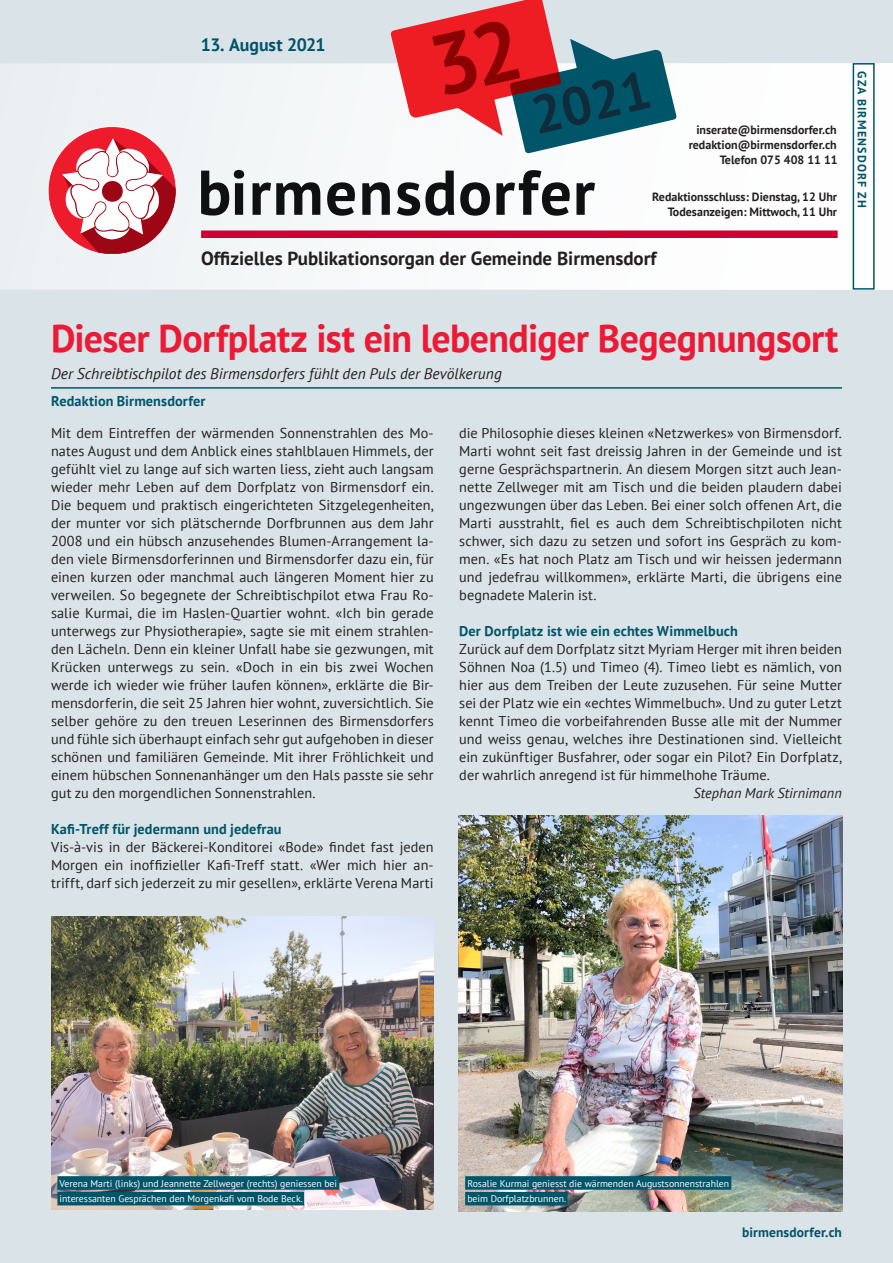
<style>
.page{position:relative;width:893px;height:1263px;background:#dae3e8}
.page>*{position:absolute;margin:0;border:0;box-sizing:border-box;transform-origin:0 0}
.t1{font:700 53.25px "PT Sans";color:#102c3a}
.t2{font:700 39px "PT Sans";letter-spacing:-.015em;color:#ed1a35}
.t3{font:700 19.05px "PT Sans";color:#231f20}
.t4{font:700 17.85px "PT Sans";letter-spacing:-.005em;color:#00546b}
.t5{font:italic 15.45px "PT Sans";letter-spacing:.005em;color:#231f20}
.t6{font:14.25px/18px "PT Sans";letter-spacing:.005em;color:#231f20;text-align:justify}
.t7{font:700 14.25px "PT Sans";letter-spacing:.01em;color:#005569}
.t8{font:italic 14.25px "PT Sans";letter-spacing:.01em;color:#231f20}
.t9{font:700 13.5px "PT Sans";letter-spacing:.01em;color:#005569}
.t10{font:700 12px/15px "PT Sans";color:#231f20;text-align:right}
.t11{font:700 12px "PT Sans";letter-spacing:.1em;color:#005569}
.t12{font:9.75px/15.8px "PT Sans";color:#fff}
</style>
<div class="page">
<div style="left:0;top:63px;width:893px;height:226px;background:linear-gradient(to right,#edf1f3,#fff)"></div>
<div style="left:201px;top:230px;width:637px;height:8px;background:#c03"></div>
<svg style="left:201px;top:170px;width:43px;height:46px;background:#76787a"></svg>
<svg style="left:253px;top:182px;width:67px;height:33px;background:#76797a"></svg>
<svg style="left:327px;top:182px;width:28px;height:34px"></svg>
<svg style="left:362px;top:182px;width:28px;height:33px"></svg>
<svg style="left:397px;top:171px;width:57px;height:45px;background:#888a8b"></svg>
<svg style="left:460px;top:182px;width:30px;height:34px"></svg>
<svg style="left:496px;top:170px;width:74px;height:46px;background:#989a9b"></svg>
<svg style="left:576px;top:183px;width:19px;height:32px"></svg>
<div style="left:49px;top:127px;width:127px;height:127px;background:#ee1b2d;border-radius:50%"></div>
<svg style="left:62px;top:136px;width:115px;height:118px"></svg>
<div style="left:853px;top:63px;width:22px;height:227px;border:2px solid #005569"></div>
<img style="left:51px;top:917px;width:383px;height:293px">
<img style="left:459px;top:816px;width:383px;height:396px">
<div style="left:57px;top:1176px;width:282px;height:14px;background:#005569"></div>
<div style="left:57px;top:1192px;width:247px;height:13px;background:#005569"></div>
<div style="left:465px;top:1176px;width:266px;height:14px;background:#005569"></div>
<div style="left:465px;top:1192px;width:103px;height:13px;background:#005569"></div>
<hr style="left:51px;top:387px;width:791px;height:2px;background:#005569">
<svg style="left:391px;top:0;width:285px;height:153px"></svg>
<p class="t4" style="left:201px;top:33px;width:126px">13. August 2021</p>
<h1 class="t1" style="left:525px;top:82px;width:122px;rotate:-13deg">2021</h1>
<p class="t10" style="left:689px;top:122px;width:150px">inserate@birmensdorfer.ch redaktion@birmensdorfer.ch<br>Telefon 075 408 11 11</p>
<p class="t10" style="left:652px;top:189px;width:186px">Redaktionsschluss: Dienstag, 12 Uhr<br>Todesanzeigen: Mittwoch, 11 Uhr</p>
<h3 class="t3" style="left:201px;top:245px;width:457px">Offizielles Publikationsorgan der Gemeinde Birmensdorf</h3>
<p class="t11" style="left:870px;top:71px;width:137px;rotate:90deg">GZA BIRMENSDORF ZH</p>
<h2 class="t2" style="left:51px;top:312px;width:789px">Dieser Dorfplatz ist ein lebendiger Begegnungsort</h2>
<p class="t5" style="left:51px;top:363px;width:452px">Der Schreibtischpilot des Birmensdorfers fühlt den Puls der Bevölkerung</p>
<p class="t7" style="left:51px;top:391px;width:156px">Redaktion Birmensdorfer</p>
<p class="t6" style="left:51px;top:423px;width:384px">Mit dem Eintreffen der wärmenden Sonnenstrahlen des Mo&shy;nates August und dem Anblick eines stahlblauen Himmels, der gefühlt viel zu lange auf sich warten liess, zieht auch langsam wieder mehr Leben auf dem Dorfplatz von Birmensdorf ein.<br>Die bequem und praktisch eingerichteten Sitzgelegenheiten, der munter vor sich plätschernde Dorfbrunnen aus dem Jahr 2008 und ein hübsch anzusehendes Blumen-Arrangement la&shy;den viele Birmensdorferinnen und Birmensdorfer dazu ein, für einen kurzen oder manchmal auch längeren Moment hier zu verweilen. So begegnete der Schreibtischpilot etwa Frau Ro&shy;salie Kurmai, die im Haslen-Quartier wohnt. «Ich bin gerade unterwegs zur Physiotherapie», sagte sie mit einem strahlen&shy;den Lächeln. Denn ein kleiner Unfall habe sie gezwungen, mit Krücken unterwegs zu sein. «Doch in ein bis zwei Wochen werde ich wieder wie früher laufen können», erklärte die Bir&shy;mensdorferin, die seit 25 Jahren hier wohnt, zuversichtlich. Sie selber gehöre zu den treuen Leserinnen des Birmensdorfers und fühle sich überhaupt einfach sehr gut aufgehoben in dieser schönen und familiären Gemeinde. Mit ihrer Fröhlichkeit und einem hübschen Sonnenanhänger um den Hals passte sie sehr gut zu den morgendlichen Sonnenstrahlen.</p>
<p class="t7" style="left:51px;top:819px;width:232px">Kafi-Treff für jedermann und jedefrau</p>
<p class="t6" style="left:51px;top:837px;width:384px">Vis-à-vis in der Bäckerei-Konditorei «Bode» findet fast jeden Morgen ein inoffizieller Kafi-Treff statt. «Wer mich hier an&shy;trifft, darf sich jederzeit zu mir gesellen», erklärte Verena Marti</p>
<p class="t6" style="left:459px;top:423px;width:384px">die Philosophie dieses kleinen «Netzwerkes» von Birmensdorf.<br>Marti wohnt seit fast dreissig Jahren in der Gemeinde und ist gerne Gesprächspartnerin. An diesem Morgen sitzt auch Jean&shy;nette Zellweger mit am Tisch und die beiden plaudern dabei ungezwungen über das Leben. Bei einer solch offenen Art, die Marti ausstrahlt, fiel es auch dem Schreibtischpiloten nicht schwer, sich dazu zu setzen und sofort ins Gespräch zu kom&shy;men. «Es hat noch Platz am Tisch und wir heissen jedermann und jedefrau willkommen», erklärte Marti, die übrigens eine begnadete Malerin ist.</p>
<p class="t7" style="left:459px;top:621px;width:280px">Der Dorfplatz ist wie ein echtes Wimmelbuch</p>
<p class="t6" style="left:459px;top:639px;width:384px">Zurück auf dem Dorfplatz sitzt Myriam Herger mit ihren beiden Söhnen Noa (1.5) und Timeo (4). Timeo liebt es nämlich, von hier aus dem Treiben der Leute zuzusehen. Für seine Mutter sei der Platz wie ein «echtes Wimmelbuch». Und zu guter Letzt kennt Timeo die vorbeifahrenden Busse alle mit der Nummer und weiss genau, welches ihre Destinationen sind. Vielleicht ein zukünftiger Busfahrer, oder sogar ein Pilot? Ein Dorfplatz, der wahrlich anregend ist für himmelhohe Träume.</p>
<p class="t8" style="left:693px;top:783px;width:150px">Stephan Mark Stirnimann</p>
<p class="t12" style="left:60px;top:1175px;width:279px">Verena Marti (links) und Jeannette Zellweger (rechts) geniessen bei interessanten Gesprächen den Morgenkafi vom Bode Beck.</p>
<p class="t12" style="left:467px;top:1175px;width:263px">Rosalie Kurmai geniesst die wärmenden Augustsonnenstrahlen beim Dorfplatzbrunnen.</p>
<p class="t9" style="left:742px;top:1224px;width:101px">birmensdorfer.ch</p>
</div>
